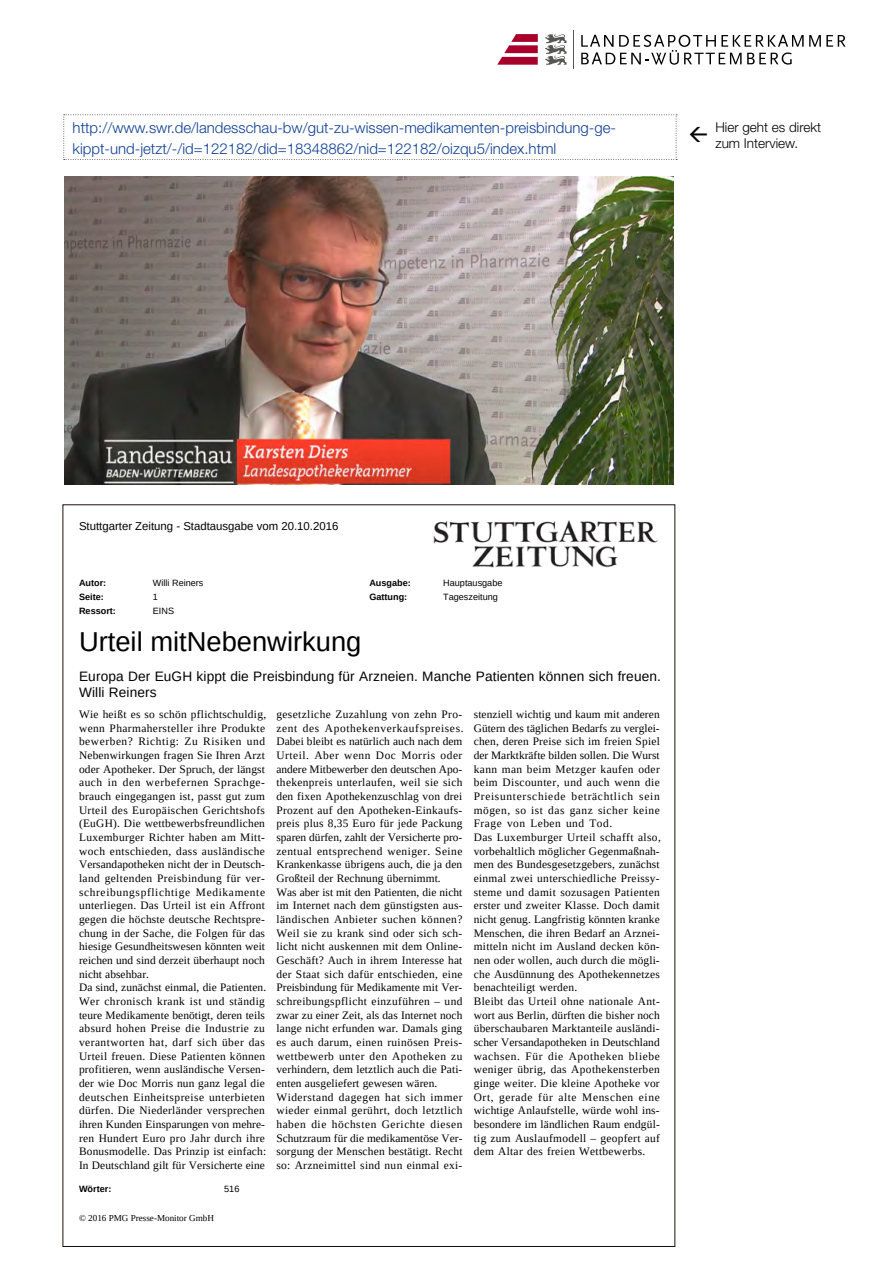
<style>
.page{position:relative;width:893px;height:1263px;background:#fff}
.page>*{position:absolute;margin:0;border:0;box-sizing:border-box;transform-origin:0 0}
.t1{font:27.3px "Liberation Sans";color:#000}
.t2{font:300 15px/21px "Helvetica Neue LT";color:#0f3f93}
.t3{font:13.65px/16.4px "Liberation Sans";letter-spacing:.01em;color:#000}
.t4{font:300 13.5px/16.2px "Helvetica Neue LT";color:#000}
.t5{font:11.4px/13.6px "Liberation Serif";letter-spacing:.02em;color:#000}
.t6{font:11.4px "Liberation Sans";color:#000}
.t7{font:9.15px "Liberation Sans";color:#000}
.t8{font:700 9.15px "Liberation Sans";color:#000}
.t9{font:9.15px "Liberation Serif";color:#000}
</style>
<div class="page">
<img style="left:433px;top:520px;width:225px;height:48px">
<hr style="left:573px;top:30px;width:1px;height:39px;background:#565655">
<svg style="left:497px;top:34px;width:41px;height:31px"></svg>
<svg style="left:545px;top:34px;width:22px;height:31px"></svg>
<svg style="left:581px;top:35px;width:265px;height:30px"></svg>
<img style="left:64px;top:176px;width:609px;height:309px">
<svg style="left:63px;top:114px;width:614px;height:46px"></svg>
<h2 class="t2" style="left:73px;top:116px;width:545px">http://www.swr.de/landesschau-bw/gut-zu-wissen-medikamenten-preisbindung-ge&shy;kippt-und-jetzt/-/id=122182/did=18348862/nid=122182/oizqu5/index.html</h2>
<p class="t4" style="left:715px;top:119px;width:107px">Hier geht es direkt zum Interview.</p>
<p class="t6" style="left:79px;top:519px;width:261px">Stuttgarter Zeitung - Stadtausgabe vom 20.10.2016</p>
<p class="t8" style="left:79px;top:577px;width:29px">Autor:</p>
<p class="t7" style="left:153px;top:577px;width:52px">Willi Reiners</p>
<p class="t8" style="left:369px;top:577px;width:43px">Ausgabe:</p>
<p class="t7" style="left:443px;top:577px;width:61px">Hauptausgabe</p>
<p class="t8" style="left:79px;top:590px;width:26px">Seite:</p>
<p class="t7" style="left:153px;top:591px;width:7px">1</p>
<p class="t8" style="left:369px;top:590px;width:39px">Gattung:</p>
<p class="t7" style="left:443px;top:591px;width:56px">Tageszeitung</p>
<p class="t8" style="left:79px;top:604px;width:38px">Ressort:</p>
<p class="t7" style="left:153px;top:605px;width:23px">EINS</p>
<h1 class="t1" style="left:79px;top:624px;width:284px">Urteil mitNebenwirkung</h1>
<p class="t3" style="left:79px;top:668px;width:583px">Europa Der EuGH kippt die Preisbindung für Arzneien. Manche Patienten können sich freuen.<br>Willi Reiners</p>
<p class="t5" style="left:79px;top:707px;width:189px">Wie heißt es so schön pflichtschuldig, wenn Pharmahersteller ihre Produkte bewerben? Richtig: Zu Risiken und Nebenwirkungen fragen Sie Ihren Arzt oder Apotheker. Der Spruch, der längst auch in den werbefernen Sprachge&shy;brauch eingegangen ist, passt gut zum Urteil des Europäischen Gerichtshofs (EuGH). Die wettbewerbsfreundlichen Luxemburger Richter haben am Mitt&shy;woch entschieden, dass ausländische Versandapotheken nicht der in Deutsch&shy;land geltenden Preisbindung für ver&shy;schreibungspflichtige Medikamente unterliegen. Das Urteil ist ein Affront gegen die höchste deutsche Rechtspre&shy;chung in der Sache, die Folgen für das hiesige Gesundheitswesen könnten weit reichen und sind derzeit überhaupt noch nicht absehbar.<br>Da sind, zunächst einmal, die Patienten.<br>Wer chronisch krank ist und ständig teure Medikamente benötigt, deren teils absurd hohen Preise die Industrie zu verantworten hat, darf sich über das Urteil freuen. Diese Patienten können profitieren, wenn ausländische Versen&shy;der wie Doc Morris nun ganz legal die deutschen Einheitspreise unterbieten dürfen. Die Niederländer versprechen ihren Kunden Einsparungen von mehre&shy;ren Hundert Euro pro Jahr durch ihre Bonusmodelle. Das Prinzip ist einfach:<br>In Deutschland gilt für Versicherte eine</p>
<p class="t5" style="left:276px;top:707px;width:189px">gesetzliche Zuzahlung von zehn Pro&shy;zent des Apothekenverkaufspreises.<br>Dabei bleibt es natürlich auch nach dem Urteil. Aber wenn Doc Morris oder andere Mitbewerber den deutschen Apo&shy;thekenpreis unterlaufen, weil sie sich den fixen Apothekenzuschlag von drei Prozent auf den Apotheken-Einkaufs&shy;preis plus 8,35 Euro für jede Packung sparen dürfen, zahlt der Versicherte pro&shy;zentual entsprechend weniger. Seine Krankenkasse übrigens auch, die ja den Großteil der Rechnung übernimmt.<br>Was aber ist mit den Patienten, die nicht im Internet nach dem günstigsten aus&shy;ländischen Anbieter suchen können?<br>Weil sie zu krank sind oder sich sch&shy;licht nicht auskennen mit dem Online-Geschäft? Auch in ihrem Interesse hat der Staat sich dafür entschieden, eine Preisbindung für Medikamente mit Ver&shy;schreibungspflicht einzuführen – und zwar zu einer Zeit, als das Internet noch lange nicht erfunden war. Damals ging es auch darum, einen ruinösen Preis&shy;wettbewerb unter den Apotheken zu verhindern, dem letztlich auch die Pati&shy;enten ausgeliefert gewesen wären.<br>Widerstand dagegen hat sich immer wieder einmal gerührt, doch letztlich haben die höchsten Gerichte diesen Schutzraum für die medikamentöse Ver&shy;sorgung der Menschen bestätigt. Recht so: Arzneimittel sind nun einmal exi-</p>
<p class="t5" style="left:474px;top:707px;width:189px">stenziell wichtig und kaum mit anderen Gütern des täglichen Bedarfs zu verglei&shy;chen, deren Preise sich im freien Spiel der Marktkräfte bilden sollen. Die Wurst kann man beim Metzger kaufen oder beim Discounter, und auch wenn die Preisunterschiede beträchtlich sein mögen, so ist das ganz sicher keine Frage von Leben und Tod.<br>Das Luxemburger Urteil schafft also, vorbehaltlich möglicher Gegenmaßnah&shy;men des Bundesgesetzgebers, zunächst einmal zwei unterschiedliche Preissy&shy;steme und damit sozusagen Patienten erster und zweiter Klasse. Doch damit nicht genug. Langfristig könnten kranke Menschen, die ihren Bedarf an Arznei&shy;mitteln nicht im Ausland decken kön&shy;nen oder wollen, auch durch die mögli&shy;che Ausdünnung des Apothekennetzes benachteiligt werden.<br>Bleibt das Urteil ohne nationale Ant&shy;wort aus Berlin, dürften die bisher noch überschaubaren Marktanteile ausländi&shy;scher Versandapotheken in Deutschland wachsen. Für die Apotheken bliebe weniger übrig, das Apothekensterben ginge weiter. Die kleine Apotheke vor Ort, gerade für alte Menschen eine wichtige Anlaufstelle, würde wohl ins&shy;besondere im ländlichen Raum endgül&shy;tig zum Auslaufmodell – geopfert auf dem Altar des freien Wettbewerbs.</p>
<p class="t8" style="left:79px;top:1182px;width:34px">Wörter:</p>
<p class="t7" style="left:224px;top:1183px;width:17px">516</p>
<p class="t9" style="left:79px;top:1212px;width:136px">© 2016 PMG Presse-Monitor GmbH</p>
</div>
